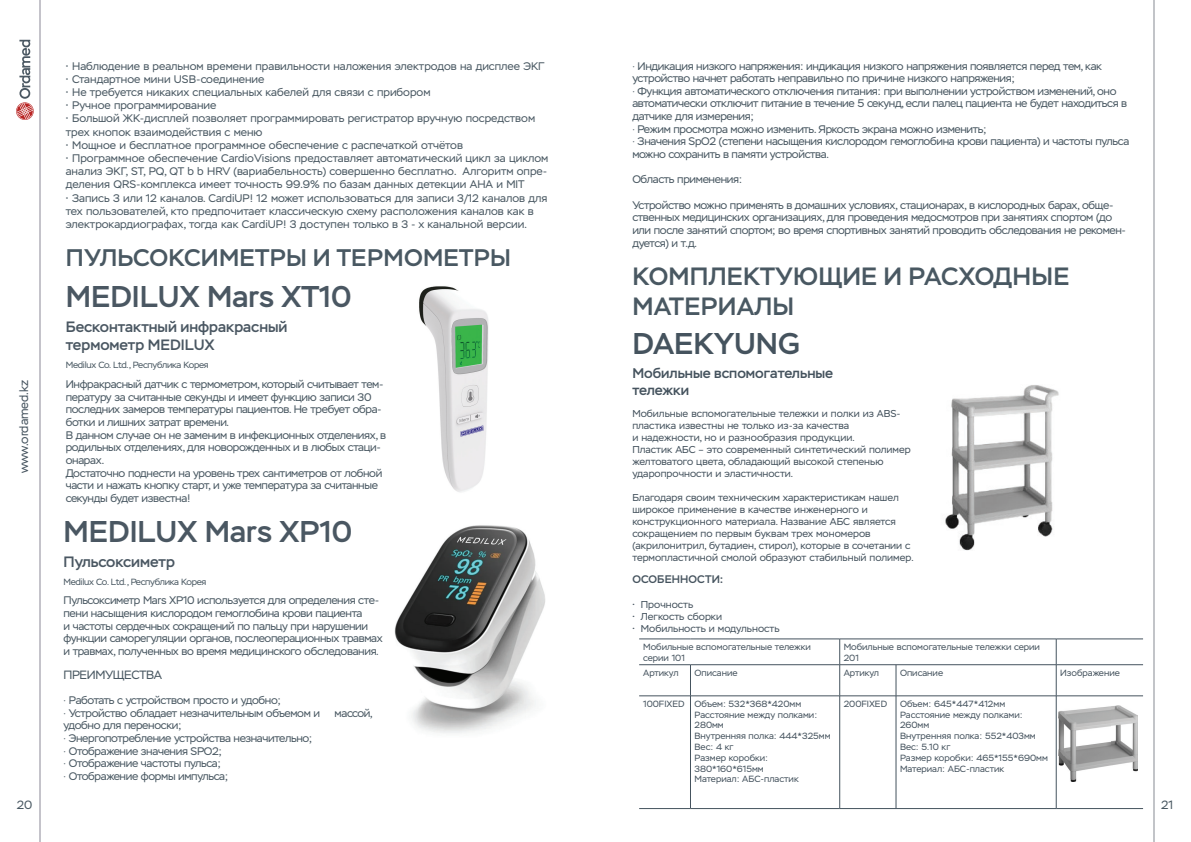
<style>
.page{position:relative;width:1191px;height:842px;background:#fff}
.page>*{position:absolute;margin:0;border:0;box-sizing:border-box;transform-origin:0 0}
.t1{font:500 30px "Stem";color:#4a5762}
.t2{font:500 30px "Stem";color:#45535e}
.t3{font:500 25px/30px "Stem";letter-spacing:.01em;color:#495862}
.t4{font:500 24px "Stem";letter-spacing:.01em;color:#495862}
.t5{font:500 15px/18px "Stem";color:#4a5762}
.t6{font:500 14px/16.8px "Stem";color:#45535e}
.t7{font:12px "Stem";letter-spacing:-.03em;color:#495862}
.t8{font:12px "Stem";letter-spacing:-.01em;color:#45535e}
.t9{font:11px/12.6px "Stem";letter-spacing:-.03em;color:#495862}
.t10{font:11px/13.2px "Stem";color:#495862}
.t11{font:500 11px "Stem";letter-spacing:.01em;color:#45535e}
.t12{font:10px/12px "Stem";color:#45535e}
.t13{font:9px/10.8px "Stem";color:#45535e}
.t14{font:9px "Stem";letter-spacing:-.03em;color:#495862}
</style>
<div class="page">
<hr style="left:40px;top:0;width:1px;height:842px;background:#c4c3ca">
<svg style="left:16px;top:40px;width:18px;height:80px"></svg>
<hr style="left:1153px;top:0;width:1px;height:842px;background:#c2c4c8">
<img style="left:419px;top:286px;width:70px;height:206px">
<img style="left:394px;top:525px;width:151px;height:209px">
<img style="left:945px;top:385px;width:114px;height:165px">
<hr style="left:639px;top:639px;width:51px;height:1px;background:#45535e">
<hr style="left:690px;top:639px;width:149px;height:1px;background:#45535e">
<hr style="left:839px;top:639px;width:57px;height:1px;background:#45535e">
<svg style="left:839px;top:639px;width:1px;height:25px"></svg>
<hr style="left:896px;top:639px;width:160px;height:1px;background:#45535e">
<hr style="left:1056px;top:639px;width:87px;height:1px;background:#45535e">
<svg style="left:1056px;top:639px;width:1px;height:25px"></svg>
<hr style="left:639px;top:664px;width:51px;height:1px;background:#45535e">
<hr style="left:690px;top:664px;width:149px;height:1px;background:#45535e">
<hr style="left:690px;top:665px;width:1px;height:31px;background:#45535e">
<hr style="left:839px;top:664px;width:57px;height:1px;background:#45535e">
<hr style="left:839px;top:665px;width:1px;height:31px;background:#45535e">
<hr style="left:896px;top:664px;width:160px;height:1px;background:#45535e">
<hr style="left:896px;top:665px;width:1px;height:31px;background:#45535e">
<hr style="left:1056px;top:664px;width:87px;height:1px;background:#45535e">
<hr style="left:1056px;top:665px;width:1px;height:31px;background:#45535e">
<hr style="left:639px;top:696px;width:51px;height:1px;background:#45535e">
<hr style="left:690px;top:696px;width:149px;height:1px;background:#45535e">
<hr style="left:690px;top:696px;width:1px;height:112px;background:#45535e">
<hr style="left:839px;top:696px;width:57px;height:1px;background:#45535e">
<hr style="left:839px;top:696px;width:1px;height:112px;background:#45535e">
<hr style="left:896px;top:696px;width:160px;height:1px;background:#45535e">
<hr style="left:896px;top:696px;width:1px;height:112px;background:#45535e">
<hr style="left:1056px;top:696px;width:87px;height:1px;background:#45535e">
<hr style="left:1056px;top:696px;width:1px;height:112px;background:#45535e">
<hr style="left:639px;top:808px;width:51px;height:1px;background:#45535e">
<hr style="left:690px;top:808px;width:149px;height:1px;background:#45535e">
<hr style="left:839px;top:808px;width:57px;height:1px;background:#45535e">
<hr style="left:896px;top:808px;width:160px;height:1px;background:#45535e">
<hr style="left:1056px;top:808px;width:87px;height:1px;background:#45535e">
<img style="left:1058px;top:706px;width:80px;height:76px">
<p class="t8" style="left:17px;top:473px;width:95px;rotate:-90deg">www.ordamed.kz</p>
<p class="t10" style="left:66px;top:59px;width:480px">• Наблюдение в реальном времени правильности наложения электродов на дисплее ЭКГ</p>
<p class="t10" style="left:66px;top:72px;width:200px">• Стандартное мини USB-соединение</p>
<p class="t10" style="left:66px;top:86px;width:366px">• Не требуется никаких специальных кабелей для связи с прибором</p>
<p class="t10" style="left:66px;top:99px;width:152px">• Ручное программирование</p>
<p class="t10" style="left:66px;top:112px;width:471px">• Большой ЖК-дисплей позволяет программировать регистратор вручную посредством трех кнопок взаимодействия с меню</p>
<p class="t10" style="left:66px;top:138px;width:399px">• Мощное и бесплатное программное обеспечение с распечаткой отчётов</p>
<p class="t9" style="left:66px;top:152px;width:484px;line-height:13.2px;text-align:justify">• Программное обеспечение CardioVisions предоставляет автоматический цикл за циклом анализ ЭКГ, ST, PQ, QT b b HRV (вариабельность) совершенно бесплатно. Алгоритм опре&shy;деления QRS-комплекса имеет точность 99.9% по базам данных детекции AHA и MIT</p>
<p class="t10" style="left:66px;top:191px;width:483px">• Запись 3 или 12 каналов. CardiUP! 12 может использоваться для записи 3/12 каналов для тех пользователей, кто предпочитает классическую схему расположения каналов как в электрокардиографах, тогда как CardiUP! 3 доступен только в 3 - х канальной версии.</p>
<h3 class="t4" style="left:66px;top:243px;width:446px">ПУЛЬСОКСИМЕТРЫ И ТЕРМОМЕТРЫ</h3>
<h1 class="t1" style="left:66px;top:278px;width:287px">MEDILUX Mars XT10</h1>
<h3 class="t5" style="left:66px;top:318px;width:223px">Бесконтактный инфракрасный термометр MEDILUX</h3>
<p class="t9" style="left:66px;top:378px;width:322px">Инфракрасный датчик с термометром, который считывает тем&shy;пературу за считанные секунды и имеет функцию записи 30 последних замеров температуры пациентов. Не требует обра&shy;ботки и лишних затрат времени.<br>В данном случае он не заменим в инфекционных отделениях, в родильных отделениях, для новорожденных и в любых стаци&shy;онарах.<br>Достаточно поднести на уровень трех сантиметров от лобной части и нажать кнопку старт, и уже температура за считанные секунды будет известна!</p>
<p class="t14" style="left:66px;top:360px;width:144px">Medilux Co. Ltd., Республика Корея</p>
<h1 class="t1" style="left:63px;top:513px;width:290px">MEDILUX Mars XP10</h1>
<h3 class="t5" style="left:63px;top:553px;width:113px">Пульсоксиметр</h3>
<p class="t9" style="left:63px;top:594px;width:321px">Пульсоксиметр Mars XP10 используется для определения сте&shy;пени насыщения кислородом гемоглобина крови пациента<br>и частоты сердечных сокращений по пальцу при нарушении функции саморегуляции органов, послеоперационных травмах и травмах, полученных во время медицинского обследования.</p>
<p class="t7" style="left:63px;top:667px;width:100px">ПРЕИМУЩЕСТВА</p>
<p class="t9" style="left:63px;top:694px;width:258px">· Работать с устройством просто и удобно;<br>· Устройство обладает незначительным объемом и</p>
<p class="t14" style="left:63px;top:576px;width:144px">Medilux Co. Ltd., Республика Корея</p>
<p class="t9" style="left:335px;top:707px;width:39px">массой,</p>
<p class="t9" style="left:63px;top:719px;width:250px">удобно для переноски;<br>· Энергопотребление устройства незначительно; · Отображение значения SPO2;<br>· Отображение частоты пульса;<br>· Отображение формы импульса;</p>
<p class="t9" style="left:632px;top:60px;width:498px">· Индикация низкого напряжения: индикация низкого напряжения появляется перед тем, как устройство начнет работать неправильно по причине низкого напряжения;<br>· Функция автоматического отключения питания: при выполнении устройством изменений, оно автоматически отключит питание в течение 5 секунд, если палец пациента не будет находиться в датчике для измерения;<br>· Режим просмотра можно изменить. Яркость экрана можно изменить;<br>· Значения SpO2 (степени насыщения кислородом гемоглобина крови пациента) и частоты пульса можно сохранить в памяти устройства.</p>
<p class="t9" style="left:632px;top:173px;width:111px">Область применения:</p>
<p class="t9" style="left:632px;top:199px;width:495px">Устройство можно применять в домашних условиях, стационарах, в кислородных барах, обще&shy;ственных медицинских организациях, для проведения медосмотров при занятиях спортом (до или после занятий спортом; во время спортивных занятий проводить обследования не рекомен&shy;дуется) и т.д.</p>
<h2 class="t3" style="left:632px;top:261px;width:438px">КОМПЛЕКТУЮЩИЕ И РАСХОДНЫЕ<br>МАТЕРИАЛЫ</h2>
<h1 class="t2" style="left:632px;top:325px;width:169px">DAEKYUNG</h1>
<p class="t6" style="left:632px;top:365px;width:202px">Мобильные вспомогательные тележки</p>
<p class="t12" style="left:632px;top:408px;width:280px">Мобильные вспомогательные тележки и полки из ABS&shy;пластика известны не только из-за качества<br>и надежности, но и разнообразия продукции.<br>Пластик АБС – это современный синтетический полимер желтоватого цвета, обладающий высокой степенью ударопрочности и эластичности.</p>
<p class="t12" style="left:632px;top:492px;width:283px">Благодаря своим техническим характеристикам нашел широкое применение в качестве инженерного и конструкционного материала. Название АБС является сокращением по первым буквам трех мономеров (акрилонитрил, бутадиен, стирол), которые в сочетании с термопластичной смолой образуют стабильный полимер.</p>
<p class="t11" style="left:632px;top:573px;width:93px">ОСОБЕННОСТИ:</p>
<p class="t12" style="left:632px;top:599px;width:62px">• Прочность</p>
<p class="t12" style="left:632px;top:611px;width:91px">• Легкость сборки</p>
<p class="t12" style="left:632px;top:623px;width:149px">• Мобильность и модульность</p>
<p class="t13" style="left:643px;top:641px;width:169px">Мобильные вспомогательные тележки серии 101</p>
<p class="t13" style="left:843px;top:641px;width:198px">Мобильные вспомогательные тележки серии<br>201</p>
<p class="t13" style="left:643px;top:667px;width:37px">Артикул</p>
<p class="t13" style="left:694px;top:667px;width:45px">Описание</p>
<p class="t13" style="left:843px;top:667px;width:37px">Артикул</p>
<p class="t13" style="left:900px;top:667px;width:45px">Описание</p>
<p class="t13" style="left:1060px;top:667px;width:61px">Изображение</p>
<p class="t13" style="left:694px;top:698px;width:138px;text-indent:-51px">100FIXED Объем: 532*368*420мм<br>Расстояние между полками:<br>280мм<br>Внутренняя полка: 444*325мм<br>Вес: 4 кг<br>Размер коробки:<br>380*160*615мм<br>Материал: АБС-пластик</p>
<p class="t13" style="left:843px;top:698px;width:45px">200FIXED</p>
<p class="t13" style="left:900px;top:698px;width:149px">Объем: 645*447*412мм<br>Расстояние между полками:<br>260мм<br>Внутренняя полка: 552*403мм<br>Вес: 5.10 кг<br>Размер коробки: 465*155*690мм<br>Материал: АБС-пластик</p>
<p class="t7" style="left:17px;top:797px;width:17px">20</p>
<p class="t7" style="left:1161px;top:797px;width:14px">21</p>
</div>
